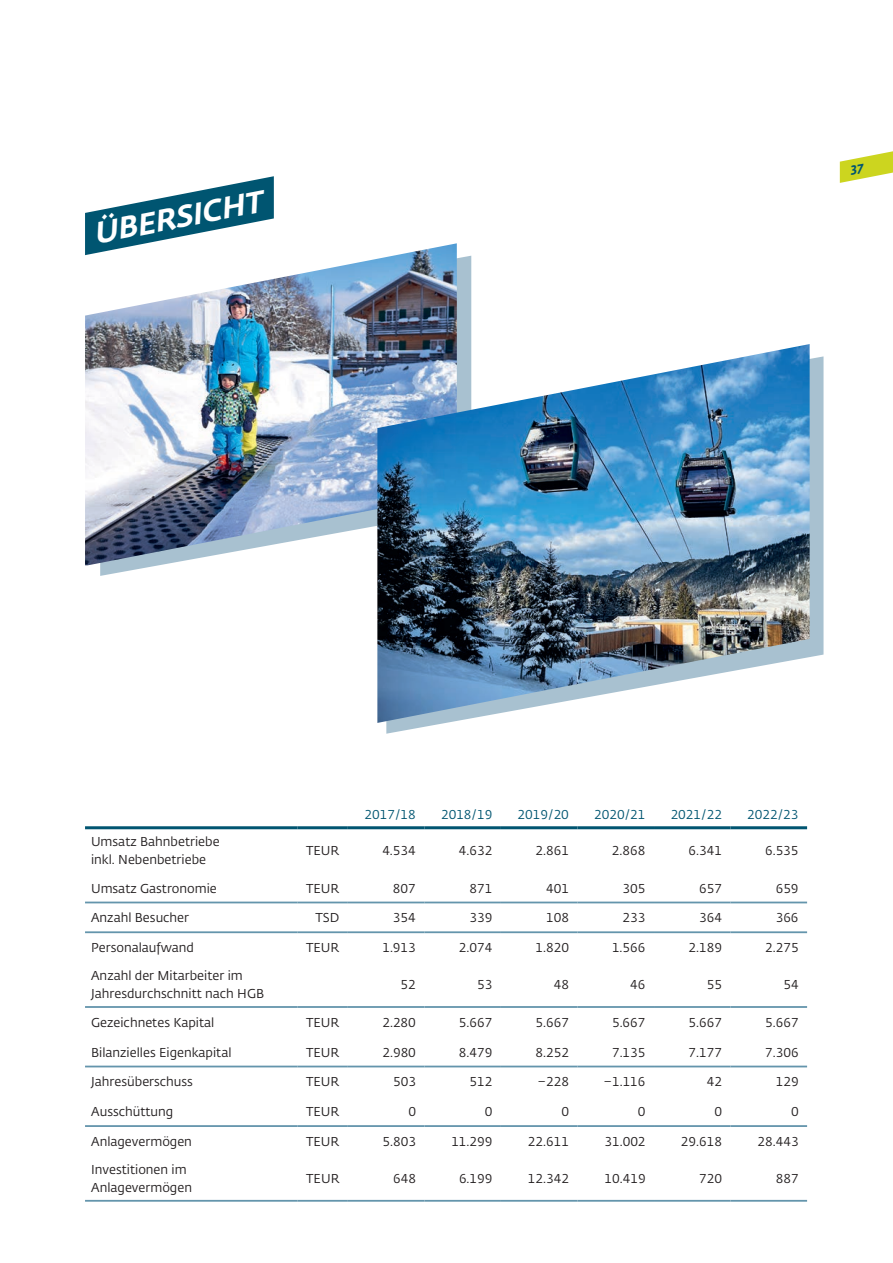
<style>
.page{position:relative;width:893px;height:1263px;background:#fff}
.page>*{position:absolute;margin:0;border:0;box-sizing:border-box;transform-origin:0 0}
.t1{font:italic 700 30px "Fedra Sans Std";color:#fff}
.t2{font:12.75px/18px "Fedra Sans Std";color:#231f20}
.t3{font:12.75px "Fedra Sans Std";color:#005571}
</style>
<div class="page">
<hr style="left:85px;top:826px;width:213px;height:3px;background:#005571">
<hr style="left:298px;top:826px;width:50px;height:3px;background:#005571">
<hr style="left:348px;top:826px;width:76px;height:3px;background:#005571">
<hr style="left:424px;top:826px;width:77px;height:3px;background:#005571">
<hr style="left:501px;top:826px;width:76px;height:3px;background:#005571">
<hr style="left:577px;top:826px;width:77px;height:3px;background:#005571">
<hr style="left:654px;top:826px;width:76px;height:3px;background:#005571">
<hr style="left:730px;top:826px;width:77px;height:3px;background:#005571">
<hr style="left:85px;top:901px;width:213px;height:2px;background:#6495ac">
<hr style="left:298px;top:901px;width:50px;height:2px;background:#6495ac">
<hr style="left:348px;top:901px;width:76px;height:2px;background:#6495ac">
<hr style="left:424px;top:901px;width:77px;height:2px;background:#6495ac">
<hr style="left:501px;top:901px;width:76px;height:2px;background:#6495ac">
<hr style="left:577px;top:901px;width:77px;height:2px;background:#6495ac">
<hr style="left:654px;top:901px;width:76px;height:2px;background:#6495ac">
<hr style="left:730px;top:901px;width:77px;height:2px;background:#6495ac">
<hr style="left:85px;top:931px;width:213px;height:2px;background:#6495ac">
<hr style="left:298px;top:931px;width:50px;height:2px;background:#6495ac">
<hr style="left:348px;top:931px;width:76px;height:2px;background:#6495ac">
<hr style="left:424px;top:931px;width:77px;height:2px;background:#6495ac">
<hr style="left:501px;top:931px;width:76px;height:2px;background:#6495ac">
<hr style="left:577px;top:931px;width:77px;height:2px;background:#6495ac">
<hr style="left:654px;top:931px;width:76px;height:2px;background:#6495ac">
<hr style="left:730px;top:931px;width:77px;height:2px;background:#6495ac">
<hr style="left:85px;top:1065px;width:213px;height:2px;background:#6495ac">
<hr style="left:298px;top:1065px;width:50px;height:2px;background:#6495ac">
<hr style="left:348px;top:1065px;width:76px;height:2px;background:#6495ac">
<hr style="left:424px;top:1065px;width:77px;height:2px;background:#6495ac">
<hr style="left:501px;top:1065px;width:76px;height:2px;background:#6495ac">
<hr style="left:577px;top:1065px;width:77px;height:2px;background:#6495ac">
<hr style="left:654px;top:1065px;width:76px;height:2px;background:#6495ac">
<hr style="left:730px;top:1065px;width:77px;height:2px;background:#6495ac">
<hr style="left:85px;top:1125px;width:213px;height:2px;background:#6495ac">
<hr style="left:298px;top:1125px;width:50px;height:2px;background:#6495ac">
<hr style="left:348px;top:1125px;width:76px;height:2px;background:#6495ac">
<hr style="left:424px;top:1125px;width:77px;height:2px;background:#6495ac">
<hr style="left:501px;top:1125px;width:76px;height:2px;background:#6495ac">
<hr style="left:577px;top:1125px;width:77px;height:2px;background:#6495ac">
<hr style="left:654px;top:1125px;width:76px;height:2px;background:#6495ac">
<hr style="left:730px;top:1125px;width:77px;height:2px;background:#6495ac">
<hr style="left:85px;top:1200px;width:213px;height:2px;background:#6495ac">
<hr style="left:298px;top:1200px;width:50px;height:2px;background:#6495ac">
<hr style="left:348px;top:1200px;width:76px;height:2px;background:#6495ac">
<hr style="left:424px;top:1200px;width:77px;height:2px;background:#6495ac">
<hr style="left:501px;top:1200px;width:76px;height:2px;background:#6495ac">
<hr style="left:577px;top:1200px;width:77px;height:2px;background:#6495ac">
<hr style="left:654px;top:1200px;width:76px;height:2px;background:#6495ac">
<hr style="left:730px;top:1200px;width:77px;height:2px;background:#6495ac">
<hr style="left:85px;top:1006px;width:213px;height:2px;background:#6495ac">
<hr style="left:298px;top:1006px;width:50px;height:2px;background:#6495ac">
<hr style="left:348px;top:1006px;width:76px;height:2px;background:#6495ac">
<hr style="left:424px;top:1006px;width:77px;height:2px;background:#6495ac">
<hr style="left:501px;top:1006px;width:76px;height:2px;background:#6495ac">
<hr style="left:577px;top:1006px;width:77px;height:2px;background:#6495ac">
<hr style="left:654px;top:1006px;width:76px;height:2px;background:#6495ac">
<hr style="left:730px;top:1006px;width:77px;height:2px;background:#6495ac">
<svg style="left:85px;top:176px;width:189px;height:67px"></svg>
<svg style="left:100px;top:255px;width:371px;height:321px"></svg>
<img style="left:85px;top:243px;width:372px;height:322px">
<svg style="left:386px;top:356px;width:437px;height:378px"></svg>
<img style="left:377px;top:344px;width:433px;height:379px">
<svg style="left:840px;top:151px;width:53px;height:32px"></svg>
<h1 class="t1" style="left:91px;top:214px;width:172px;rotate:-11deg">ÜBERSICHT</h1>
<p class="t3" style="left:364px;top:807px;width:53px">2017/18</p>
<p class="t3" style="left:441px;top:807px;width:53px">2018/19</p>
<p class="t3" style="left:518px;top:807px;width:53px">2019/20</p>
<p class="t3" style="left:594px;top:807px;width:53px">2020/21</p>
<p class="t3" style="left:671px;top:807px;width:53px">2021/22</p>
<p class="t3" style="left:747px;top:807px;width:53px">2022/23</p>
<p class="t2" style="left:91px;top:833px;width:130px">Umsatz Bahnbetriebe inkl. Nebenbetriebe</p>
<p class="t2" style="left:306px;top:842px;width:35px">TEUR</p>
<p class="t2" style="left:382px;top:842px;width:35px">4.534</p>
<p class="t2" style="left:459px;top:842px;width:35px">4.632</p>
<p class="t2" style="left:535px;top:842px;width:35px">2.861</p>
<p class="t2" style="left:612px;top:842px;width:35px">2.868</p>
<p class="t2" style="left:688px;top:842px;width:35px">6.341</p>
<p class="t2" style="left:765px;top:842px;width:35px">6.535</p>
<p class="t2" style="left:91px;top:879px;width:127px">Umsatz Gastronomie</p>
<p class="t2" style="left:306px;top:879px;width:35px">TEUR</p>
<p class="t2" style="left:393px;top:879px;width:24px">807</p>
<p class="t2" style="left:469px;top:879px;width:24px">871</p>
<p class="t2" style="left:546px;top:879px;width:24px">401</p>
<p class="t2" style="left:623px;top:879px;width:24px">305</p>
<p class="t2" style="left:699px;top:879px;width:24px">657</p>
<p class="t2" style="left:776px;top:879px;width:24px">659</p>
<p class="t2" style="left:91px;top:909px;width:100px">Anzahl Besucher</p>
<p class="t2" style="left:315px;top:909px;width:25px">TSD</p>
<p class="t2" style="left:393px;top:909px;width:24px">354</p>
<p class="t2" style="left:469px;top:909px;width:24px">339</p>
<p class="t2" style="left:546px;top:909px;width:24px">108</p>
<p class="t2" style="left:623px;top:909px;width:24px">233</p>
<p class="t2" style="left:699px;top:909px;width:24px">364</p>
<p class="t2" style="left:776px;top:909px;width:24px">366</p>
<p class="t2" style="left:91px;top:939px;width:104px">Personalaufwand</p>
<p class="t2" style="left:306px;top:939px;width:35px">TEUR</p>
<p class="t2" style="left:382px;top:939px;width:35px">1.913</p>
<p class="t2" style="left:459px;top:939px;width:35px">2.074</p>
<p class="t2" style="left:535px;top:939px;width:35px">1.820</p>
<p class="t2" style="left:612px;top:939px;width:35px">1.566</p>
<p class="t2" style="left:688px;top:939px;width:35px">2.189</p>
<p class="t2" style="left:765px;top:939px;width:35px">2.275</p>
<p class="t2" style="left:91px;top:967px;width:175px">Anzahl der Mitarbeiter im<br>Jahresdurchschnitt nach HGB</p>
<p class="t2" style="left:401px;top:976px;width:17px">52</p>
<p class="t2" style="left:477px;top:976px;width:17px">53</p>
<p class="t2" style="left:554px;top:976px;width:17px">48</p>
<p class="t2" style="left:630px;top:976px;width:17px">46</p>
<p class="t2" style="left:707px;top:976px;width:17px">55</p>
<p class="t2" style="left:783px;top:976px;width:17px">54</p>
<p class="t2" style="left:91px;top:1013px;width:125px">Gezeichnetes Kapital</p>
<p class="t2" style="left:306px;top:1013px;width:35px">TEUR</p>
<p class="t2" style="left:382px;top:1013px;width:35px">2.280</p>
<p class="t2" style="left:459px;top:1013px;width:35px">5.667</p>
<p class="t2" style="left:535px;top:1013px;width:35px">5.667</p>
<p class="t2" style="left:612px;top:1013px;width:35px">5.667</p>
<p class="t2" style="left:689px;top:1013px;width:35px">5.667</p>
<p class="t2" style="left:765px;top:1013px;width:35px">5.667</p>
<p class="t2" style="left:91px;top:1043px;width:142px">Bilanzielles Eigenkapital</p>
<p class="t2" style="left:306px;top:1043px;width:35px">TEUR</p>
<p class="t2" style="left:382px;top:1043px;width:35px">2.980</p>
<p class="t2" style="left:459px;top:1043px;width:35px">8.479</p>
<p class="t2" style="left:535px;top:1043px;width:35px">8.252</p>
<p class="t2" style="left:612px;top:1043px;width:35px">7.135</p>
<p class="t2" style="left:689px;top:1043px;width:35px">7.177</p>
<p class="t2" style="left:765px;top:1043px;width:35px">7.306</p>
<p class="t2" style="left:91px;top:1073px;width:103px">Jahresüberschuss</p>
<p class="t2" style="left:306px;top:1073px;width:35px">TEUR</p>
<p class="t2" style="left:393px;top:1073px;width:24px">503</p>
<p class="t2" style="left:470px;top:1073px;width:24px">512</p>
<p class="t2" style="left:537px;top:1073px;width:33px">–228</p>
<p class="t2" style="left:603px;top:1073px;width:44px">–1.116</p>
<p class="t2" style="left:707px;top:1073px;width:17px">42</p>
<p class="t2" style="left:776px;top:1073px;width:24px">129</p>
<p class="t2" style="left:91px;top:1102px;width:84px">Ausschüttung</p>
<p class="t2" style="left:306px;top:1102px;width:35px">TEUR</p>
<p class="t2" style="left:408px;top:1102px;width:9px">0</p>
<p class="t2" style="left:485px;top:1102px;width:9px">0</p>
<p class="t2" style="left:561px;top:1102px;width:9px">0</p>
<p class="t2" style="left:638px;top:1102px;width:9px">0</p>
<p class="t2" style="left:714px;top:1102px;width:9px">0</p>
<p class="t2" style="left:791px;top:1102px;width:9px">0</p>
<p class="t2" style="left:91px;top:1133px;width:102px">Anlagevermögen</p>
<p class="t2" style="left:306px;top:1133px;width:35px">TEUR</p>
<p class="t2" style="left:382px;top:1133px;width:35px">5.803</p>
<p class="t2" style="left:451px;top:1133px;width:43px">11.299</p>
<p class="t2" style="left:528px;top:1133px;width:43px">22.611</p>
<p class="t2" style="left:604px;top:1133px;width:43px">31.002</p>
<p class="t2" style="left:681px;top:1133px;width:43px">29.618</p>
<p class="t2" style="left:757px;top:1133px;width:43px">28.443</p>
<p class="t2" style="left:91px;top:1161px;width:102px">Investitionen im<br>Anlagevermögen</p>
<p class="t2" style="left:306px;top:1170px;width:35px">TEUR</p>
<p class="t2" style="left:393px;top:1170px;width:24px">648</p>
<p class="t2" style="left:459px;top:1170px;width:35px">6.199</p>
<p class="t2" style="left:528px;top:1170px;width:43px">12.342</p>
<p class="t2" style="left:604px;top:1170px;width:43px">10.419</p>
<p class="t2" style="left:699px;top:1170px;width:24px">720</p>
<p class="t2" style="left:776px;top:1170px;width:24px">887</p>
</div>
